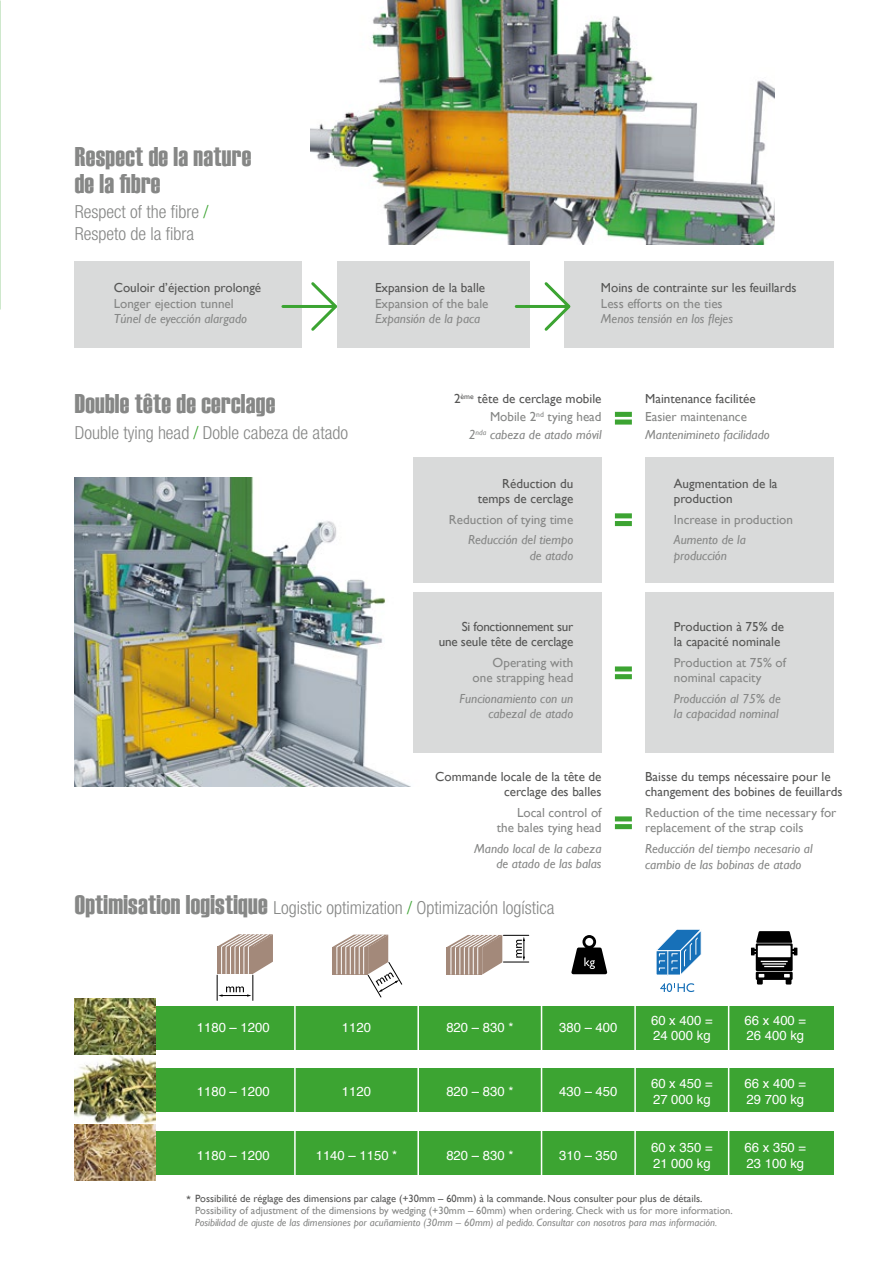
<style>
.page{position:relative;width:893px;height:1263px;background:#fff}
.page>*{position:absolute;margin:0;border:0;box-sizing:border-box;transform-origin:0 0}
.t1{font:27px/27px "Haettenschweiler";letter-spacing:.01em;color:#868786}
.t2{font:300 condensed 18px/21px "Helvetica Neue";color:#868786}
.t3{font:13.05px/15.8px "Gill Sans";color:#565655;text-align:right}
.t4{font:italic 13.05px/15.8px "Gill Sans";color:#868786;text-align:right}
.t5{font:13.05px/15.8px "Gill Sans";color:#868786;text-align:right}
.t6{font:13.05px/15.8px "Helvetica";color:#fff}
.t7{font:13.05px/15.8px "Gill Sans";letter-spacing:-.02em;color:#565655;text-align:right}
.t8{font:13.05px "Helvetica";color:#565655}
.t9{font:italic 10.5px "Gill Sans";color:#868786}
.t10{font:10.5px "Gill Sans";color:#868786}
.t11{font:10.5px "Gill Sans";color:#565655}
.s1{color:#3ca432}
.s2{color:#868786}
.s3{font-style:italic;color:#868786}
.s4{font-family:"Haettenschweiler";font-weight:400;font-stretch:normal;font-size:27px}
</style>
<div class="page">
<div style="left:149px;top:1006px;width:684px;height:44px;background:#3ca432"></div>
<div style="left:149px;top:1068px;width:684px;height:44px;background:#3ca432"></div>
<div style="left:149px;top:1131px;width:684px;height:43px;background:#3ca432"></div>
<img style="left:75px;top:478px;width:389px;height:308px">
<svg style="left:615px;top:412px;width:17px;height:5px"></svg>
<svg style="left:615px;top:419px;width:17px;height:6px"></svg>
<svg style="left:615px;top:816px;width:17px;height:5px"></svg>
<svg style="left:615px;top:824px;width:17px;height:5px"></svg>
<img style="left:310px;top:0;width:465px;height:244px">
<div style="left:75px;top:261px;width:227px;height:86px;background:#d9dada"></div>
<div style="left:564px;top:261px;width:269px;height:86px;background:#d9dada"></div>
<div style="left:337px;top:261px;width:192px;height:86px;background:#d9dada"></div>
<hr style="left:516px;top:305px;width:53px;height:3px;background:#3ca432">
<svg style="left:544px;top:282px;width:27px;height:49px"></svg>
<hr style="left:283px;top:305px;width:52px;height:3px;background:#3ca432">
<svg style="left:311px;top:282px;width:26px;height:49px"></svg>
<hr style="left:294px;top:996px;width:2px;height:62px;background:#fff">
<hr style="left:417px;top:996px;width:2px;height:62px;background:#fff">
<hr style="left:541px;top:996px;width:1px;height:62px;background:#fff">
<hr style="left:634px;top:996px;width:2px;height:62px;background:#fff">
<hr style="left:728px;top:996px;width:1px;height:62px;background:#fff">
<hr style="left:294px;top:1060px;width:2px;height:62px;background:#fff">
<hr style="left:417px;top:1060px;width:2px;height:62px;background:#fff">
<hr style="left:541px;top:1060px;width:1px;height:62px;background:#fff">
<hr style="left:634px;top:1060px;width:2px;height:62px;background:#fff">
<hr style="left:728px;top:1060px;width:1px;height:62px;background:#fff">
<hr style="left:294px;top:1124px;width:2px;height:62px;background:#fff">
<hr style="left:417px;top:1124px;width:2px;height:62px;background:#fff">
<hr style="left:541px;top:1124px;width:1px;height:62px;background:#fff">
<hr style="left:634px;top:1124px;width:2px;height:62px;background:#fff">
<hr style="left:728px;top:1124px;width:1px;height:62px;background:#fff">
<svg style="left:217px;top:934px;width:56px;height:66px"></svg>
<svg style="left:332px;top:934px;width:70px;height:63px"></svg>
<svg style="left:446px;top:934px;width:83px;height:40px"></svg>
<svg style="left:571px;top:935px;width:36px;height:39px"></svg>
<svg style="left:656px;top:929px;width:46px;height:47px"></svg>
<svg style="left:660px;top:983px;width:34px;height:9px"></svg>
<svg style="left:756px;top:943px;width:37px;height:28px"></svg>
<div style="left:756px;top:972px;width:37px;height:8px;background:#000"></div>
<svg style="left:751px;top:931px;width:46px;height:24px"></svg>
<svg style="left:757px;top:974px;width:7px;height:10px"></svg>
<svg style="left:784px;top:974px;width:7px;height:10px"></svg>
<svg style="left:761px;top:961px;width:27px;height:6px"></svg>
<div style="left:758px;top:945px;width:33px;height:12px;background:#fff"></div>
<img style="left:75px;top:999px;width:80px;height:55px">
<img style="left:75px;top:1056px;width:80px;height:124px">
<div style="left:413px;top:457px;width:189px;height:125px;background:#d9dada"></div>
<div style="left:645px;top:457px;width:188px;height:125px;background:#d9dada"></div>
<svg style="left:615px;top:513px;width:17px;height:5px"></svg>
<div style="left:615px;top:521px;width:17px;height:5px;background:#3ca432"></div>
<div style="left:413px;top:593px;width:189px;height:160px;background:#d9dada"></div>
<div style="left:645px;top:593px;width:188px;height:160px;background:#d9dada"></div>
<svg style="left:615px;top:666px;width:17px;height:5px"></svg>
<svg style="left:615px;top:674px;width:17px;height:5px"></svg>
<h1 class="t1" style="left:75px;top:143px;width:178px">Respect de la nature de la fibre</h1>
<h2 class="t2" style="left:75px;top:201px;width:135px">Respect of the fibre <span class="s1">/<br></span>Respeto de la fibra</h2>
<p class="t3" style="left:114px;top:280px;width:149px">Couloir d’éjection prolongé</p>
<p class="t5" style="left:114px;top:295px;width:121px">Longer ejection tunnel</p>
<p class="t4" style="left:114px;top:311px;width:135px">Túnel de eyección alargado</p>
<h1 class="t1" style="left:75px;top:390px;width:202px">Double tête de cerclage</h1>
<h2 class="t2" style="left:75px;top:421px;width:275px">Double tying head <span class="s1">/</span> Doble cabeza de atado</h2>
<p class="t3" style="left:375px;top:280px;width:112px">Expansion de la balle</p>
<p class="t5" style="left:375px;top:295px;width:115px">Expansion of the bale</p>
<p class="t4" style="left:375px;top:311px;width:107px">Expansión de la paca</p>
<p class="t3" style="left:601px;top:280px;width:197px">Moins de contrainte sur les feuillards</p>
<p class="t5" style="left:601px;top:295px;width:123px">Less efforts on the ties</p>
<p class="t4" style="left:601px;top:311px;width:134px">Menos tensión en los flejes</p>
<p class="t3" style="left:454px;top:390px;width:149px;line-height:18px">2<sup>ème</sup> tête de cerclage mobile<br><span class="s2">Mobile 2</span><sup>nd</sup> <span class="s2">tying head<br></span><span class="s3">2</span><sup>nda</sup> <span class="s3">cabeza de atado móvil</span></p>
<p class="t3" style="left:645px;top:391px;width:112px">Maintenance facilitée</p>
<p class="t5" style="left:645px;top:409px;width:103px">Easier maintenance</p>
<p class="t4" style="left:645px;top:427px;width:126px">Mantenimineto facilidado</p>
<p class="t3" style="left:478px;top:476px;width:97px">Réduction du temps de cerclage</p>
<p class="t5" style="left:449px;top:512px;width:126px">Reduction of tying time</p>
<p class="t4" style="left:468px;top:532px;width:107px">Reducción del tiempo de atado</p>
<p class="t7" style="left:439px;top:618px;width:136px">Si fonctionnement sur<br>une seule tête de cerclage</p>
<p class="t5" style="left:473px;top:654px;width:102px">Operating with one strapping head</p>
<p class="t4" style="left:460px;top:690px;width:115px">Funcionamiento con un cabezal de atado</p>
<p class="t3" style="left:435px;top:769px;width:168px">Commande locale de la tête de cerclage des balles</p>
<p class="t5" style="left:497px;top:805px;width:106px">Local control of the bales tying head</p>
<p class="t4" style="left:474px;top:841px;width:129px">Mando local de la cabeza de atado de las balas</p>
<p class="t3" style="left:674px;top:476px;width:105px;text-align:left">Augmentation de la production</p>
<p class="t5" style="left:674px;top:512px;width:121px">Increase in production</p>
<p class="t4" style="left:674px;top:532px;width:73px;text-align:left">Aumento de la producción</p>
<p class="t3" style="left:674px;top:618px;width:112px;text-align:left">Production à 75% de la capacité nominale</p>
<p class="t5" style="left:674px;top:654px;width:114px;text-align:left">Production at 75% of nominal capacity</p>
<p class="t4" style="left:674px;top:690px;width:108px;text-align:left">Producción al 75% de la capacidad nominal</p>
<p class="t3" style="left:645px;top:769px;width:199px;text-align:left">Baisse du temps nécessaire pour le changement des bobines de feuillards</p>
<p class="t5" style="left:645px;top:805px;width:193px;text-align:left">Reduction of the time necessary for replacement of the strap coils</p>
<p class="t4" style="left:645px;top:841px;width:169px;text-align:left">Reducción del tiempo necesario al cambio de las bobinas de atado</p>
<h2 class="t2" style="left:75px;top:897px;width:481px"><span class="s4">Optimisation logistique</span> Logistic optimization <span class="s1">/</span> Optimización logística</h2>
<p class="t6" style="left:197px;top:1019px;width:74px">1180 – 1200</p>
<p class="t6" style="left:342px;top:1019px;width:31px">1120</p>
<p class="t6" style="left:446px;top:1019px;width:69px">820 – 830 *</p>
<p class="t6" style="left:559px;top:1019px;width:60px">380 – 400</p>
<p class="t6" style="left:651px;top:1012px;width:63px">60 x 400 =<br>24 000 kg</p>
<p class="t6" style="left:745px;top:1012px;width:63px">66 x 400 =<br>26 400 kg</p>
<p class="t6" style="left:197px;top:1083px;width:74px">1180 – 1200</p>
<p class="t6" style="left:342px;top:1083px;width:31px">1120</p>
<p class="t6" style="left:446px;top:1083px;width:69px">820 – 830 *</p>
<p class="t6" style="left:559px;top:1083px;width:60px">430 – 450</p>
<p class="t6" style="left:651px;top:1075px;width:63px">60 x 450 =<br>27 000 kg</p>
<p class="t6" style="left:745px;top:1075px;width:63px">66 x 400 =<br>29 700 kg</p>
<p class="t6" style="left:197px;top:1147px;width:74px">1180 – 1200</p>
<p class="t6" style="left:316px;top:1147px;width:83px">1140 – 1150 *</p>
<p class="t6" style="left:446px;top:1147px;width:69px">820 – 830 *</p>
<p class="t6" style="left:559px;top:1147px;width:60px">310 – 350</p>
<p class="t6" style="left:651px;top:1139px;width:63px">60 x 350 =<br>21 000 kg</p>
<p class="t6" style="left:745px;top:1139px;width:63px">66 x 350 =<br>23 100 kg</p>
<p class="t11" style="left:195px;top:1192px;width:509px">Possibilité de réglage des dimensions par calage (+30mm – 60mm) à la commande. Nous consulter pour plus de détails.</p>
<p class="t10" style="left:195px;top:1204px;width:539px">Possibility of adjustment of the dimensions by wedging (+30mm – 60mm) when ordering. Check with us for more information.</p>
<p class="t9" style="left:195px;top:1216px;width:523px">Posibilidad de ajuste de las dimensiones por acuñamiento (30mm – 60mm) al pedido. Consultar con nosotros para mas información.</p>
<p class="t8" style="left:186px;top:1189px;width:7px">*</p>
</div>
